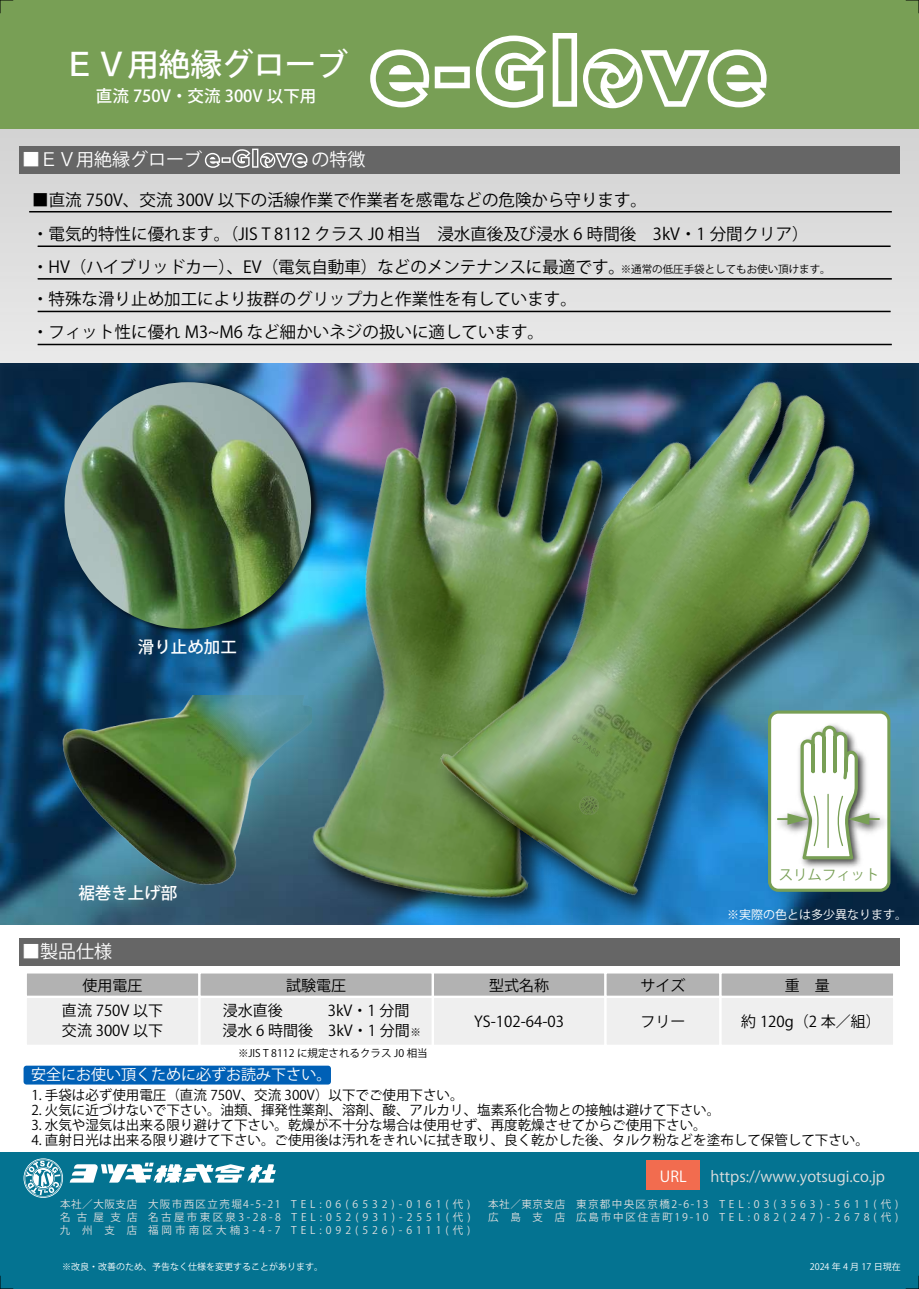
<style>
.page{position:relative;width:919px;height:1289px;background:#fff}
.page>*{position:absolute;margin:0;border:0;box-sizing:border-box;transform-origin:0 0}
.t1{font:500 31.5px "Koz Go Pro";color:#fff}
.t2{font:18px "Koz Go Pro";color:#fff}
.t3{font:16.5px/32.5px "Koz Go Pro";color:#000}
.t4{font:500 16.5px "Koz Go Pro";color:#fff}
.t5{font:15px/20.2px "Koz Go Pro";color:#000}
.t6{font:15px "Koz Go Pro";color:#dedede}
.t7{font:15px "Koz Go Pro";color:#fff}
.t8{font:14.4px "Koz Go Pro";color:#789f55}
.t9{font:13.5px "Koz Go Pro";color:#000}
.t10{font:12px "Koz Go Pro";color:#fff}
.t11{font:10.5px "Koz Go Pro";letter-spacing:.38em;color:#dedede}
.t12{font:10.5px "Koz Go Pro";color:#000}
.t13{font:10.5px "Koz Go Pro";letter-spacing:.135em;color:#dedede}
.t14{font:10.5px "Koz Go Pro";letter-spacing:.13em;color:#dedede}
.t15{font:10.5px "Koz Go Pro";letter-spacing:.225em;color:#dedede}
.t16{font:10.5px "Koz Go Pro";letter-spacing:.17em;color:#dedede}
.t17{font:10.5px "Koz Go Pro";letter-spacing:.3em;color:#dedede}
.t18{font:9px "Koz Go Pro";color:#fff}
.s1{font-size:10.5px}
</style>
<div class="page">
<div style="left:0;top:95px;width:918px;height:834px;background:#dedede"></div>
<div style="left:24px;top:1065px;width:307px;height:19px;background:#0060b6;border-radius:3px"></div>
<img style="left:0;top:363px;width:918px;height:561px">
<img style="left:299px;top:356px;width:134px;height:557px">
<img style="left:427px;top:370px;width:476px;height:559px">
<img style="left:433px;top:343px;width:485px;height:562px">
<img style="left:36px;top:695px;width:275px;height:206px">
<img style="left:62px;top:378px;width:260px;height:259px">
<img style="left:65px;top:382px;width:246px;height:246px;border-radius:123px">
<div style="left:769px;top:712px;width:119px;height:178px;background:#fff;border-radius:9px"></div>
<div style="left:768px;top:710px;width:122px;height:181px;border:3px solid #789f55;border-radius:9px"></div>
<div style="left:0;top:0;width:918px;height:129px;background:#789f55"></div>
<div style="left:20px;top:146px;width:880px;height:27px;background:#666"></div>
<div style="left:20px;top:938px;width:880px;height:27px;background:#666"></div>
<img style="left:802px;top:861px;width:59px;height:7px">
<img style="left:878px;top:805px;width:16px;height:34px">
<img style="left:769px;top:805px;width:3px;height:34px">
<svg style="left:777px;top:212px;width:101px;height:649px"></svg>
<hr style="left:827px;top:794px;width:1px;height:53px;background:#789f55">
<div style="left:0;top:1152px;width:918px;height:136px;background:#047391"></div>
<div style="left:646px;top:1160px;width:53px;height:29px;background:#f26c4f"></div>
<svg style="left:70px;top:1162px;width:206px;height:20px"></svg>
<svg style="left:24px;top:1158px;width:39px;height:39px"></svg>
<div style="left:25px;top:971px;width:175px;height:27px;background:#b2b2b2;border:2px solid #fff"></div>
<div style="left:198px;top:971px;width:236px;height:27px;background:#b2b2b2;border:2px solid #fff"></div>
<div style="left:431px;top:971px;width:175px;height:27px;background:#b2b2b2;border:2px solid #fff"></div>
<div style="left:604px;top:971px;width:117px;height:27px;background:#b2b2b2;border:2px solid #fff"></div>
<div style="left:719px;top:971px;width:176px;height:27px;background:#b2b2b2;border:2px solid #fff"></div>
<div style="left:26px;top:996px;width:173px;height:49px;background:#efefef"></div>
<div style="left:25px;top:995px;width:175px;height:51px;border:2px solid #fff"></div>
<div style="left:199px;top:996px;width:234px;height:49px;background:#efefef"></div>
<div style="left:198px;top:995px;width:236px;height:51px;border:2px solid #fff"></div>
<div style="left:433px;top:996px;width:172px;height:49px;background:#efefef"></div>
<div style="left:431px;top:995px;width:175px;height:51px;border:2px solid #fff"></div>
<div style="left:605px;top:996px;width:115px;height:49px;background:#efefef"></div>
<div style="left:604px;top:995px;width:117px;height:51px;border:2px solid #fff"></div>
<div style="left:720px;top:996px;width:174px;height:49px;background:#efefef"></div>
<div style="left:719px;top:995px;width:176px;height:51px;border:2px solid #fff"></div>
<hr style="left:29px;top:211px;width:862px;height:1px;background:#000">
<hr style="left:38px;top:245px;width:852px;height:2px;background:#000">
<hr style="left:38px;top:278px;width:853px;height:1px;background:#000">
<hr style="left:38px;top:311px;width:852px;height:1px;background:#000">
<hr style="left:38px;top:344px;width:853px;height:1px;background:#000">
<svg style="left:476px;top:36px;width:70px;height:72px"></svg>
<svg style="left:552px;top:33px;width:25px;height:74px"></svg>
<svg style="left:583px;top:49px;width:183px;height:59px"></svg>
<svg style="left:370px;top:49px;width:100px;height:58px"></svg>
<svg style="left:205px;top:149px;width:102px;height:19px"></svg>
<svg style="left:0;top:1275px;width:13px;height:14px"></svg>
<svg style="left:0;top:0;width:13px;height:13px"></svg>
<svg style="left:905px;top:0;width:14px;height:13px"></svg>
<svg style="left:905px;top:1275px;width:14px;height:14px"></svg>
<img style="left:471px;top:864px;width:235px;height:59px">
<img style="left:464px;top:626px;width:243px;height:238px">
<h1 class="t1" style="left:64px;top:44px;width:285px">ＥＶ用絶縁グローブ</h1>
<p class="t4" style="left:96px;top:85px;width:222px">直流 750V・交流 300V 以下用</p>
<h2 class="t2" style="left:22px;top:148px;width:182px">■ＥＶ用絶縁グローブ</h2>
<h2 class="t2" style="left:311px;top:148px;width:55px">の特徴</h2>
<p class="t3" style="left:32px;top:184px;width:616px">■直流 750V、交流 300V 以下の活線作業で作業者を感電などの危険から守ります。</p>
<p class="t3" style="left:32px;top:218px;width:778px">・電気的特性に優れます。（JIS T 8112 クラス J0 相当　浸水直後及び浸水 6 時間後　3kV・1 分間クリア）</p>
<p class="t3" style="left:32px;top:250px;width:594px">・HV（ハイブリッドカー）、EV（電気自動車）などのメンテナンスに最適です。・特殊な滑り止め加工により抜群のグリップ力と作業性を有しています。<br>・フィット性に優れ M3~M6 など細かいネジの扱いに適しています。</p>
<p class="t12" style="left:620px;top:262px;width:212px">※通常の低圧手袋としてもお使い頂けます。</p>
<p class="t4" style="left:138px;top:636px;width:100px">滑り止め加工</p>
<p class="t4" style="left:78px;top:882px;width:100px">裾巻き上げ部</p>
<h2 class="t2" style="left:22px;top:939px;width:92px">■製品仕様</h2>
<p class="t8" style="left:778px;top:865px;width:102px">スリムフィット</p>
<p class="t10" style="left:727px;top:906px;width:181px">※実際の色とは多少異なります。</p>
<p class="t5" style="left:83px;top:975px;width:61px">使用電圧</p>
<p class="t5" style="left:286px;top:975px;width:61px">試験電圧</p>
<p class="t5" style="left:489px;top:975px;width:61px">型式名称</p>
<p class="t5" style="left:640px;top:975px;width:46px">サイズ</p>
<p class="t5" style="left:784px;top:975px;width:46px">重　量</p>
<p class="t5" style="left:474px;top:1011px;width:91px">YS-102-64-03</p>
<p class="t5" style="left:640px;top:1011px;width:46px">フリー</p>
<p class="t5" style="left:741px;top:1011px;width:141px">約 120g（2 本／組）</p>
<p class="t5" style="left:62px;top:1000px;width:103px">直流 750V 以下交流 300V 以下</p>
<p class="t5" style="left:222px;top:1000px;width:200px">浸水直後　　　3kV・1 分間浸水 6 時間後　3kV・1 分間<span class="s1">※</span></p>
<p class="t12" style="left:238px;top:1045px;width:191px">※JIS T 8112 に規定されるクラス J0 相当</p>
<p class="t7" style="left:31px;top:1064px;width:302px">安全にお使い頂くために必ずお読み下さい。</p>
<p class="t9" style="left:31px;top:1086px;width:433px">1. 手袋は必ず使用電圧（直流 750V、交流 300V）以下でご使用下さい。</p>
<p class="t9" style="left:31px;top:1101px;width:690px">2. 火気に近づけないで下さい。油類、揮発性薬剤、溶剤、酸、アルカリ、塩素系化合物との接触は避けて下さい。</p>
<p class="t9" style="left:31px;top:1116px;width:677px">3. 水気や湿気は出来る限り避けて下さい。乾燥が不十分な場合は使用せず、再度乾燥させてからご使用下さい。</p>
<p class="t9" style="left:31px;top:1131px;width:839px">4. 直射日光は出来る限り避けて下さい。ご使用後は汚れをきれいに拭き取り、良く乾かした後、タルク粉などを塗布して保管して下さい。</p>
<p class="t7" style="left:660px;top:1166px;width:28px">URL</p>
<p class="t6" style="left:710px;top:1166px;width:176px">https://www.yotsugi.co.jp</p>
<p class="t13" style="left:60px;top:1197px;width:412px">本社／大阪支店 大阪市西区立売堀4-5-21 TEL:06(6532)-0161(代)</p>
<p class="t11" style="left:719px;top:1197px;width:181px">TEL:03(3563)-5611(代)</p>
<p class="t11" style="left:291px;top:1210px;width:181px">TEL:052(931)-2551(代)</p>
<p class="t11" style="left:719px;top:1209px;width:181px">TEL:082(247)-2678(代)</p>
<p class="t11" style="left:291px;top:1223px;width:181px">TEL:092(526)-6111(代)</p>
<p class="t11" style="left:488px;top:1197px;width:79px">本社／東京支店</p>
<p class="t14" style="left:576px;top:1197px;width:134px">東京都中央区京橋2-6-13</p>
<p class="t11" style="left:60px;top:1210px;width:79px">名古屋支店</p>
<p class="t11" style="left:488px;top:1209px;width:79px">広島支店</p>
<p class="t11" style="left:60px;top:1223px;width:79px">九州支店</p>
<p class="t15" style="left:148px;top:1210px;width:134px">名古屋市東区泉3-28-8</p>
<p class="t16" style="left:576px;top:1209px;width:134px">広島市中区住吉町19-10</p>
<p class="t17" style="left:148px;top:1223px;width:134px">福岡市南区大楠3-4-7</p>
<p class="t18" style="left:62px;top:1260px;width:263px">※改良・改善のため、予告なく仕様を変更することがあります。</p>
<p class="t18" style="left:809px;top:1260px;width:92px">2024 年 4 月 17 日現在</p>
</div>
